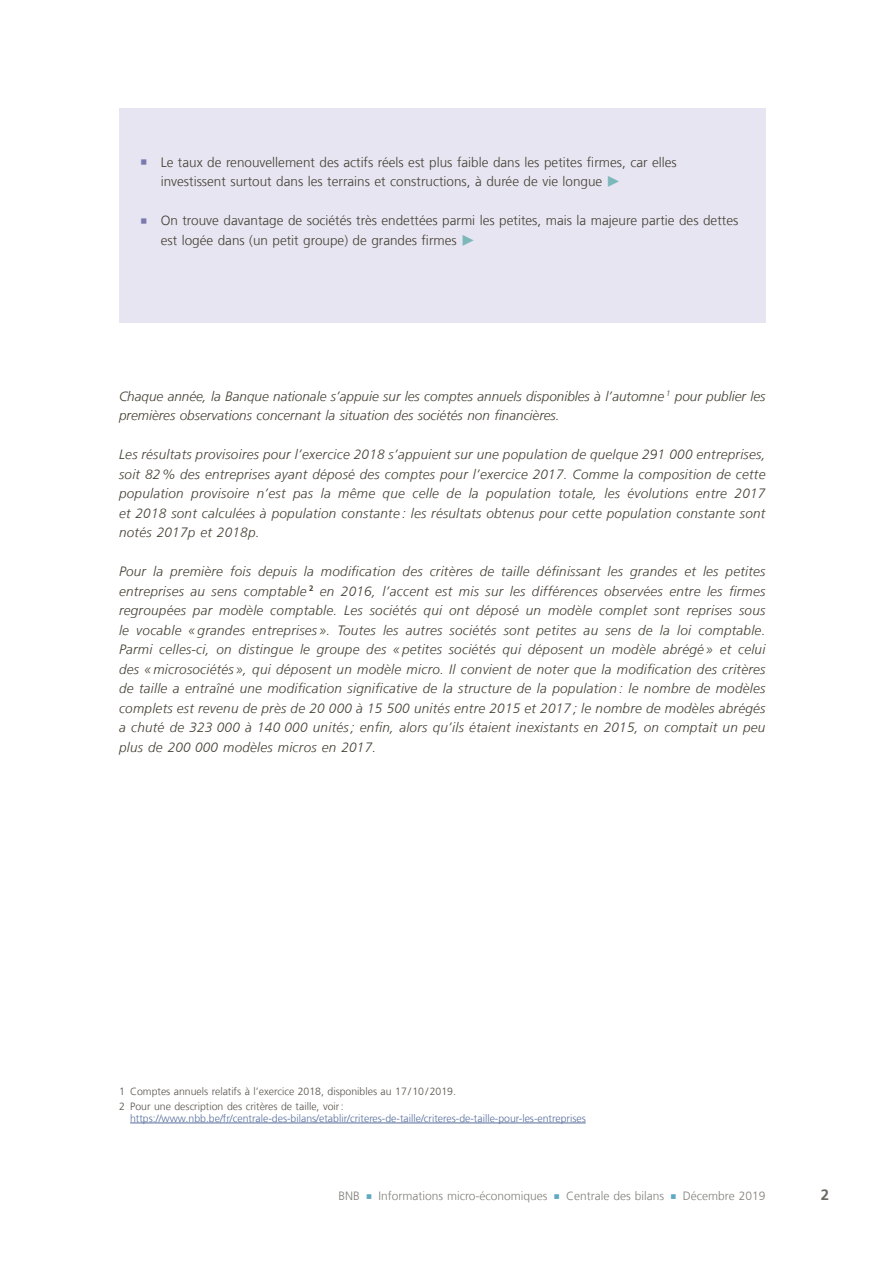
<style>
.page{position:relative;width:893px;height:1263px;background:#fff}
.page>*{position:absolute;margin:0;border:0;box-sizing:border-box;transform-origin:0 0}
.t1{font:700 15px "Frutiger LT Com";color:#6d6a63}
.t2{font:italic 300 13.5px/19.5px "Frutiger LT Com";color:#454034;text-align:justify}
.t3{font:300 13.5px/19.5px "Frutiger LT Com";color:#454034}
.t4{font:300 12px "Frutiger LT Com";color:#81807a}
.t5{font:300 10.5px "Frutiger LT Com";color:#566d9c}
.t6{font:300 10.5px/15px "Frutiger LT Com";color:#57544b}
.s1{color:#7b7ab0}
.s2{color:#7cb7ba}
.s3{color:#5ea9c1}
</style>
<div class="page">
<hr style="left:130px;top:1123px;width:456px;height:1px;background:#566d9c">
<div style="left:119px;top:108px;width:646px;height:214px;background:#e7e5f1"></div>
<p class="t3" style="left:161px;top:152px;width:518px;text-indent:-20px"><span class="s1">○</span> Le taux de renouvellement des actifs réels est plus faible dans les petites firmes, car elles investissent surtout dans les terrains et constructions, à durée de vie longue <span class="s2">◆</span></p>
<p class="t3" style="left:161px;top:210px;width:579px;text-indent:-20px"><span class="s1">○</span> On trouve davantage de sociétés très endettées parmi les petites, mais la majeure partie des dettes est logée dans (un petit groupe) de grandes firmes <span class="s2">◆</span></p>
<p class="t2" style="left:119px;top:386px;width:648px">Chaque année, la Banque nationale s’appuie sur les comptes annuels disponibles à l’automne <sup>1</sup> pour publier les premières observations concernant la situation des sociétés non financières.</p>
<p class="t2" style="left:119px;top:444px;width:648px">Les résultats provisoires pour l’exercice 2018 s’appuient sur une population de quelque 291 000 entreprises, soit 82 % des entreprises ayant déposé des comptes pour l’exercice 2017. Comme la composition de cette population provisoire n’est pas la même que celle de la population totale, les évolutions entre 2017 et 2018 sont calculées à population constante : les résultats obtenus pour cette population constante sont notés 2017p et 2018p.</p>
<p class="t2" style="left:119px;top:561px;width:648px">Pour la première fois depuis la modification des critères de taille définissant les grandes et les petites entreprises au sens comptable <sup>2</sup> en 2016, l’accent est mis sur les différences observées entre les firmes regroupées par modèle comptable. Les sociétés qui ont déposé un modèle complet sont reprises sous le vocable « grandes entreprises ». Toutes les autres sociétés sont petites au sens de la loi comptable.<br>Parmi celles-ci, on distingue le groupe des « petites sociétés qui déposent un modèle abrégé » et celui des « microsociétés », qui déposent un modèle micro. Il convient de noter que la modification des critères de taille a entraîné une modification significative de la structure de la population : le nombre de modèles complets est revenu de près de 20 000 à 15 500 unités entre 2015 et 2017 ; le nombre de modèles abrégés a chuté de 323 000 à 140 000 unités; enfin, alors qu’ils étaient inexistants en 2015, on comptait un peu plus de 200 000 modèles micros en 2017.</p>
<p class="t6" style="left:119px;top:1084px;width:338px">1 Comptes annuels relatifs à l’exercice 2018, disponibles au 17/10/2019.<br>2 Pour une description des critères de taille, voir:</p>
<p class="t5" style="left:130px;top:1112px;width:457px">https://www.nbb.be/fr/centrale-des-bilans/etablir/criteres-de-taille/criteres-de-taille-pour-les-entreprises</p>
<p class="t4" style="left:338px;top:1188px;width:428px">BNB <span class="s3">○</span> Informations micro-économiques <span class="s3">○</span> Centrale des bilans <span class="s3">○</span> Décembre 2019</p>
<p class="t1" style="left:821px;top:1186px;width:10px">2</p>
</div>
